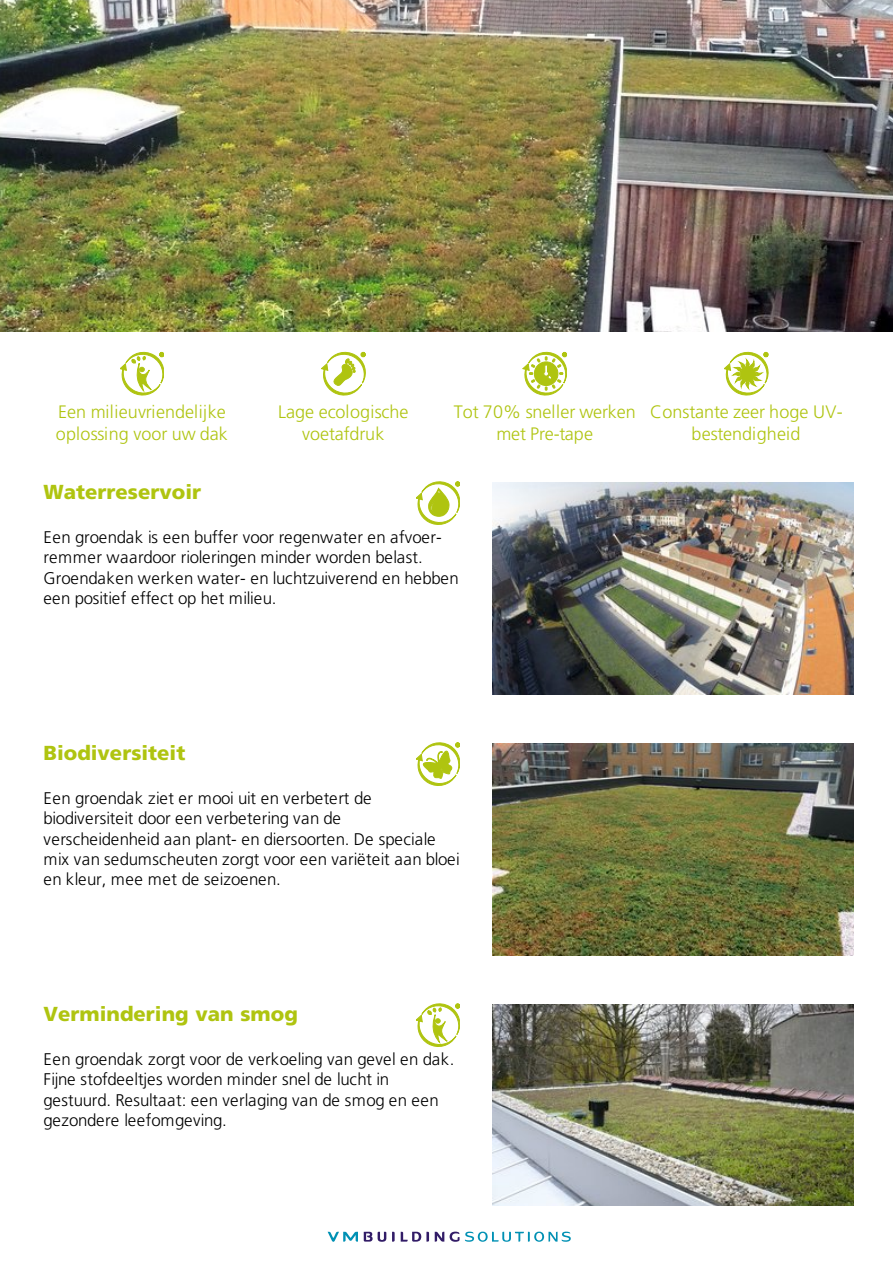
<style>
.page{position:relative;width:893px;height:1263px;background:#fff}
.page>*{position:absolute;margin:0;border:0;box-sizing:border-box;transform-origin:0 0}
.t1{font:900 20.25px "Frutiger LT Std";color:#afc410}
.t2{font:300 18px/21.3px "Frutiger LT Std";color:#afc410;text-align:center}
.t3{font:300 16.8px/20.2px "Frutiger LT Std";color:#000}
</style>
<div class="page">
<img style="left:0;top:0;width:893px;height:331px">
<svg style="left:364px;top:1232px;width:22px;height:10px"></svg>
<svg style="left:401px;top:1232px;width:28px;height:9px"></svg>
<svg style="left:392px;top:1232px;width:3px;height:9px"></svg>
<svg style="left:435px;top:1232px;width:9px;height:9px"></svg>
<svg style="left:450px;top:1231px;width:121px;height:11px"></svg>
<svg style="left:328px;top:1232px;width:30px;height:10px"></svg>
<svg style="left:120px;top:352px;width:44px;height:44px"></svg>
<svg style="left:321px;top:352px;width:44px;height:44px"></svg>
<svg style="left:523px;top:352px;width:44px;height:44px"></svg>
<svg style="left:724px;top:352px;width:44px;height:44px"></svg>
<img style="left:492px;top:482px;width:362px;height:213px">
<img style="left:492px;top:743px;width:362px;height:213px">
<img style="left:492px;top:1004px;width:362px;height:202px">
<svg style="left:416px;top:481px;width:44px;height:44px"></svg>
<svg style="left:416px;top:742px;width:44px;height:44px"></svg>
<svg style="left:416px;top:1003px;width:44px;height:44px"></svg>
<p class="t2" style="left:56px;top:403px;width:174px;text-align:left">Een milieuvriendelijke oplossing voor uw dak</p>
<p class="t2" style="left:278px;top:403px;width:132px">Lage ecologische voetafdruk</p>
<p class="t2" style="left:454px;top:403px;width:184px">Tot 70% sneller werken met Pre-tape</p>
<p class="t2" style="left:650px;top:403px;width:194px">Constante zeer hoge UV&shy;bestendigheid</p>
<p class="t1" style="left:44px;top:484px;width:159px">Waterreservoir</p>
<p class="t3" style="left:43px;top:528px;width:417px">Een groendak is een buffer voor regenwater en afvoer&shy;remmer waardoor rioleringen minder worden belast.<br>Groendaken werken water- en luchtzuiverend en hebben een positief effect op het milieu.</p>
<p class="t1" style="left:44px;top:745px;width:143px">Biodiversiteit</p>
<p class="t3" style="left:43px;top:789px;width:418px">Een groendak ziet er mooi uit en verbetert de biodiversiteit door een verbetering van de verscheidenheid aan plant- en diersoorten. De speciale mix van sedumscheuten zorgt voor een variëteit aan bloei en kleur, mee met de seizoenen.</p>
<p class="t1" style="left:44px;top:1006px;width:256px">Vermindering van smog</p>
<p class="t3" style="left:43px;top:1050px;width:412px">Een groendak zorgt voor de verkoeling van gevel en dak.<br>Fijne stofdeeltjes worden minder snel de lucht in gestuurd. Resultaat: een verlaging van de smog en een gezondere leefomgeving.</p>
</div>
